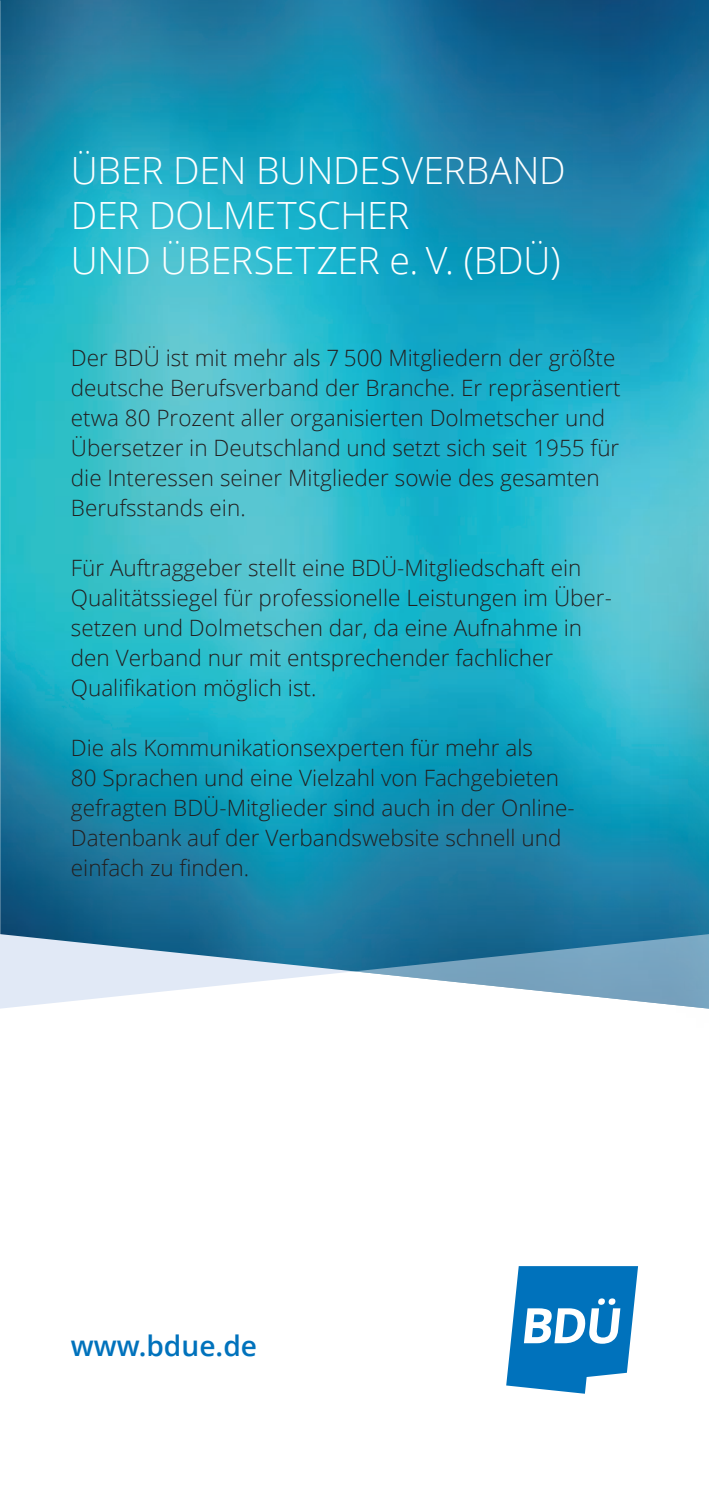
<style>
.page{position:relative;width:709px;height:1489px;background:#fff}
.page>*{position:absolute;margin:0;border:0;box-sizing:border-box;transform-origin:0 0}
.t1{font:37.5px/45px "BDUE Open Sans";letter-spacing:-.005em;color:#fff}
.t2{font:700 28px "BDUE Open Sans";color:#0072bc}
.t3{font:22.5px/30px "BDUE Open Sans";color:#231f20}
</style>
<div class="page">
<img style="left:0;top:0;width:709px;height:934px">
<svg style="left:0;top:934px;width:639px;height:460px"></svg>
<svg style="left:630px;top:440px;width:79px;height:594px"></svg>
<svg style="left:599px;top:0;width:110px;height:218px"></svg>
<h1 class="t1" style="left:71px;top:147px;width:496px">ÜBER DEN BUNDESVERBAND<br>DER DOLMETSCHER<br>UND ÜBER SETZER e. V. (BDÜ)</h1>
<p class="t3" style="left:71px;top:342px;width:551px">Der BDÜ ist mit mehr als 7 500 Mitgliedern der größte deutsche Berufsverband der Branche. Er repräsentiert etwa 80 Prozent aller organisierten Dolmetscher und Übersetzer in Deutschland und setzt sich seit 1955 für die Interessen seiner Mitglieder sowie des gesamten Berufsstands ein.</p>
<p class="t3" style="left:71px;top:552px;width:542px">Für Auftraggeber stellt eine BDÜ-Mitgliedschaft ein Qualitätssiegel für professionelle Leistungen im Über&shy;setzen und Dolmetschen dar, da eine Aufnahme in den Verband nur mit entsprechender fachlicher Qualifikation möglich ist.</p>
<p class="t3" style="left:71px;top:732px;width:505px">Die als Kommunikationsexperten für mehr als<br>80 Sprachen und eine Vielzahl von Fachgebieten gefragten BDÜ-Mitglieder sind auch in der Online-Datenbank auf der Verbandswebsite schnell und einfach zu finden.</p>
<p class="t2" style="left:71px;top:1326px;width:188px">www.bdue.de</p>
</div>
